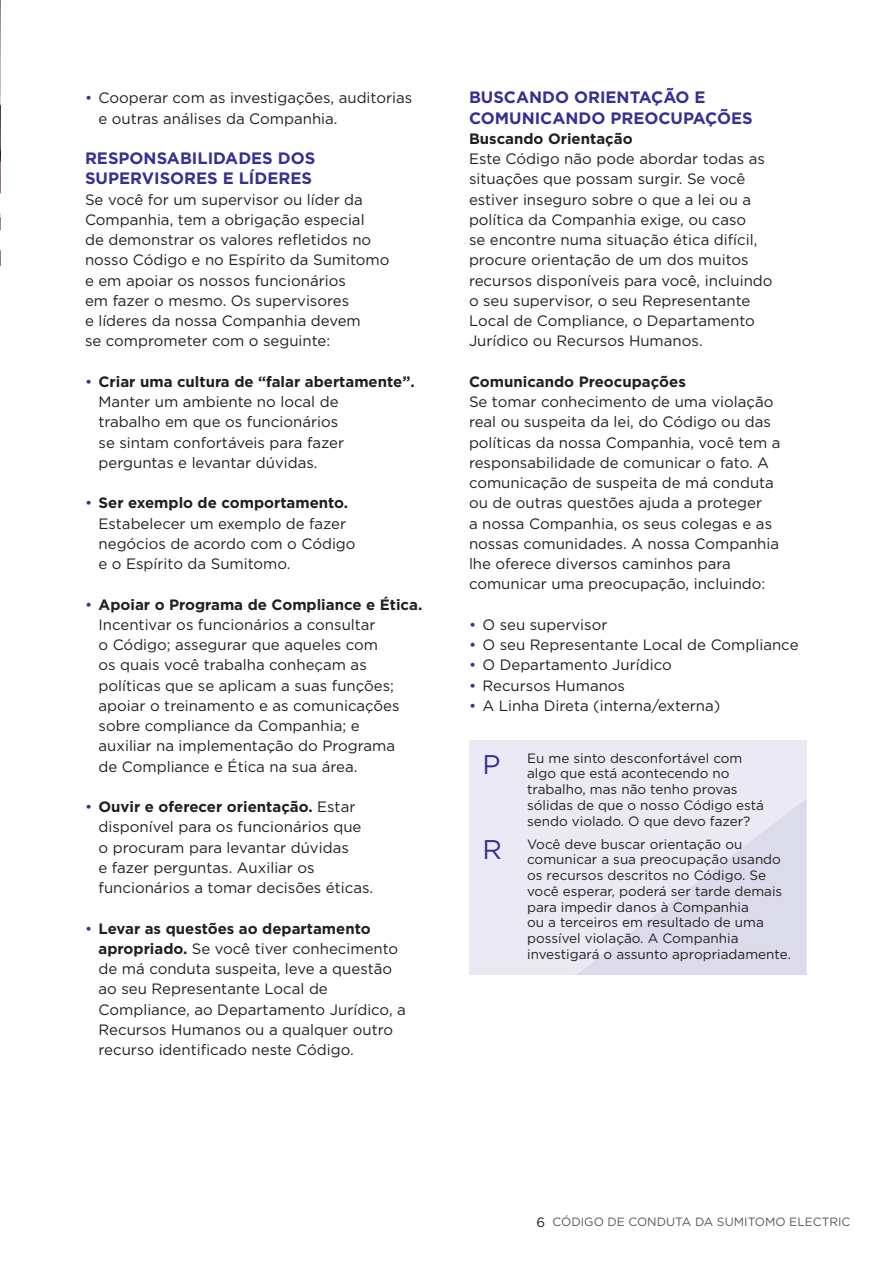
<style>
.page{position:relative;width:893px;height:1263px;background:#fff}
.page>*{position:absolute;margin:0;border:0;box-sizing:border-box;transform-origin:0 0}
.BLUE_HEADS{font:700 16.5px/20.2px "Gotham";color:#353092}
.BODY{font:15px/20.2px "Gotham";color:#231f20}
.BODY_BOLD_SUBHEADS{font:700 15px "Gotham";color:#231f20}
.t1{font:13.5px/15.8px "Gotham";color:#231f20}
.t2{font:12px "Gotham";color:#57585a}
.s1{color:#353092}
.s2{font-weight:700}
.s3{font-size:27px;color:#353092}
.s4{font-size:13.5px;color:#231f20}
</style>
<div class="page">
<img style="left:0;top:0;width:1px;height:266px">
<div style="left:469px;top:741px;width:337px;height:234px;background:#ebeaf4"></div>
<svg style="left:577px;top:799px;width:229px;height:176px"></svg>
<p class="BODY" style="left:99px;top:88px;width:315px;text-indent:-14px"><span class="s1">•</span> Cooperar com as investigações, auditorias e outras análises da Companhia.</p>
<p class="BLUE_HEADS" style="left:85px;top:148px;width:232px">RESPONSABILIDADES DOS<br>SUPERVISORES E LÍDERES</p>
<p class="BODY" style="left:85px;top:189px;width:306px">Se você for um supervisor ou líder da Companhia, tem a obrigação especial<br>de demonstrar os valores refletidos no nosso Código e no Espírito da Sumitomo e em apoiar os nossos funcionários<br>em fazer o mesmo. Os supervisores<br>e líderes da nossa Companhia devem<br>se comprometer com o seguinte:</p>
<p class="BODY" style="left:99px;top:371px;width:318px;text-indent:-14px"><span class="s1">•</span> <span class="s2">Criar uma cultura de “falar abertamente”.<br></span>Manter um ambiente no local de<br>trabalho em que os funcionários<br>se sintam confortáveis para fazer perguntas e levantar dúvidas.</p>
<p class="BODY" style="left:99px;top:493px;width:259px;text-indent:-14px"><span class="s1">•</span> <span class="s2">Ser exemplo de comportamento.<br></span>Estabelecer um exemplo de fazer negócios de acordo com o Código e o Espírito da Sumitomo.</p>
<p class="BODY" style="left:99px;top:594px;width:325px;text-indent:-14px"><span class="s1">•</span> <span class="s2">Apoiar o Programa de Compliance e Ética.<br></span>Incentivar os funcionários a consultar<br>o Código; assegurar que aqueles com<br>os quais você trabalha conheçam as políticas que se aplicam a suas funções; apoiar o treinamento e as comunicações sobre compliance da Companhia; e<br>auxiliar na implementação do Programa<br>de Compliance e Ética na sua área.</p>
<p class="BODY" style="left:99px;top:796px;width:276px;text-indent:-14px"><span class="s1">•</span> <span class="s2">Ouvir e oferecer orientação.</span> Estar disponível para os funcionários que o procuram para levantar dúvidas<br>e fazer perguntas. Auxiliar os funcionários a tomar decisões éticas.</p>
<p class="BODY" style="left:99px;top:918px;width:309px;text-indent:-14px"><span class="s1">•</span> <span class="s2">Levar as questões ao departamento apropriado.</span> Se você tiver conhecimento de má conduta suspeita, leve a questão ao seu Representante Local de Compliance, ao Departamento Jurídico, a Recursos Humanos ou a qualquer outro recurso identificado neste Código.</p>
<p class="BLUE_HEADS" style="left:469px;top:87px;width:285px">BUSCANDO ORIENTAÇÃO E<br>COMUNICANDO PREOCUPAÇÕES</p>
<p class="BODY_BOLD_SUBHEADS" style="left:469px;top:129px;width:165px">Buscando Orientação</p>
<p class="BODY" style="left:469px;top:148px;width:305px">Este Código não pode abordar todas as situações que possam surgir. Se você estiver inseguro sobre o que a lei ou a política da Companhia exige, ou caso<br>se encontre numa situação ética difícil, procure orientação de um dos muitos recursos disponíveis para você, incluindo o seu supervisor, o seu Representante Local de Compliance, o Departamento Jurídico ou Recursos Humanos.</p>
<p class="BODY_BOLD_SUBHEADS" style="left:469px;top:372px;width:218px">Comunicando Preocupações</p>
<p class="BODY" style="left:469px;top:391px;width:313px">Se tomar conhecimento de uma violação real ou suspeita da lei, do Código ou das políticas da nossa Companhia, você tem a responsabilidade de comunicar o fato. A comunicação de suspeita de má conduta ou de outras questões ajuda a proteger<br>a nossa Companhia, os seus colegas e as nossas comunidades. A nossa Companhia lhe oferece diversos caminhos para comunicar uma preocupação, incluindo:</p>
<p class="BODY" style="left:469px;top:614px;width:140px"><span class="s1">•</span> O seu supervisor</p>
<p class="BODY" style="left:469px;top:634px;width:331px"><span class="s1">•</span> O seu Representante Local de Compliance</p>
<p class="BODY" style="left:469px;top:655px;width:204px"><span class="s1">•</span> O Departamento Jurídico</p>
<p class="BODY" style="left:469px;top:675px;width:158px"><span class="s1">•</span> Recursos Humanos</p>
<p class="BODY" style="left:469px;top:695px;width:253px"><span class="s1">•</span> A Linha Direta (interna/externa)</p>
<p class="t1" style="left:527px;top:750px;width:238px;text-indent:-44px"><span class="s3">P</span> Eu me sinto desconfortável com algo que está acontecendo no trabalho, mas não tenho provas sólidas de que o nosso Código está sendo violado. O que devo fazer?</p>
<p class="t1" style="left:527px;top:835px;width:265px;text-indent:-44px"><span class="s3">R</span> Você deve buscar orientação ou comunicar a sua preocupação usando os recursos descritos no Código. Se você esperar, poderá ser tarde demais para impedir danos à Companhia<br>ou a terceiros em resultado de uma possível violação. A Companhia investigará o assunto apropriadamente.</p>
<p class="t2" style="left:537px;top:1214px;width:315px"><span class="s4">6</span> CÓDIGO DE CONDUTA DA SUMITOMO ELECTRIC</p>
</div>
